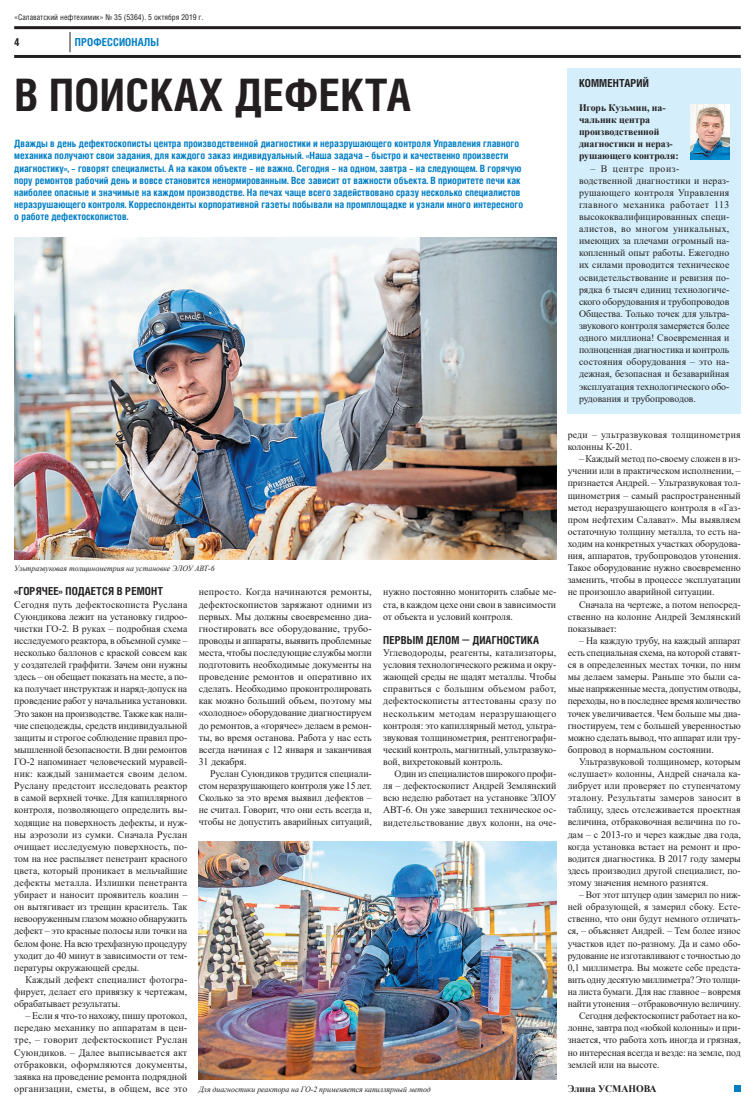
<style>
.page{position:relative;width:755px;height:1106px;background:#fff}
.page>*{position:absolute;margin:0;border:0;box-sizing:border-box;transform-origin:0 0}
.t1{font:700 44.8px "Helios Cond";letter-spacing:.01em;color:#231f20}
.t2{font:700 11px "Helios Cond";letter-spacing:.01em;color:#231f20}
.t3{font:700 11px "Helios Cond";letter-spacing:.01em;color:#007ec5}
.t4{font:10px/12.1px "Times New Roman";letter-spacing:-.005em;color:#231f20;text-align:justify}
.t5{font:700 10px/12.1px "Helios Cond";color:#007ec5}
.t6{font:10px "Times New Roman";letter-spacing:-.005em;color:#231f20;scale:.96 1}
.t7{font:700 10px/12.1px "Times New Roman";letter-spacing:-.005em;color:#231f20}
.t8{font:10px/12.1px "Times New Roman";letter-spacing:.025em;color:#231f20}
.t9{font:italic 8px "Times New Roman";letter-spacing:-.005em;color:#231f20}
.t10{font:8px "Helios Cond";color:#231f20}
</style>
<div class="page">
<div style="left:567px;top:68px;width:173px;height:346px;background:#d4effb"></div>
<hr style="left:14px;top:26px;width:726px;height:3px;background:#231f20">
<hr style="left:14px;top:55px;width:726px;height:3px;background:#231f20">
<svg style="left:70px;top:32px;width:1px;height:20px"></svg>
<img style="left:14px;top:237px;width:542px;height:322px">
<img style="left:198px;top:841px;width:358px;height:238px">
<img style="left:690px;top:105px;width:39px;height:54px">
<div style="left:733px;top:1085px;width:7px;height:6px;background:#007ec5"></div>
<p class="t10" style="left:14px;top:12px;width:191px">«Салаватский нефтехимик» № 35 (5364). 5 октября 2019 г.</p>
<p class="t2" style="left:14px;top:35px;width:7px">4</p>
<p class="t3" style="left:75px;top:35px;width:86px">ПРОФЕССИОНАЛЫ</p>
<h1 class="t1" style="left:14px;top:65px;width:397px">В ПОИСКАХ ДЕФЕКТА</h1>
<p class="t2" style="left:578px;top:75px;width:71px">КОММЕНТАРИЙ</p>
<p class="t7" style="left:578px;top:101px;width:101px">Игорь Кузьмин, на&shy;чальник центра производственной диагностики и нераз&shy;рушающего контроля:</p>
<p class="t4" style="left:578px;top:162px;width:152px;text-align:left;text-indent:11px">– В центре произ&shy;водственной диагностики и нераз&shy;рушающего контроля Управления главного механика работает 113 высококвалифицированных специ&shy;алистов, во многом уникальных, имеющих за плечами огромный на&shy;копленный опыт работы. Ежегодно их силами проводится техническое освидетельствование и ревизия по&shy;рядка 6 тысяч единиц технологиче&shy;ского оборудования и трубопроводов Общества. Только точек для ультра&shy;звукового контроля замеряется более одного миллиона! Своевременная и полноценная диагностика и контроль состояния оборудования – это на&shy;дежная, безопасная и безаварийная эксплуатация технологического обо&shy;рудования и трубопроводов.</p>
<p class="t5" style="left:14px;top:138px;width:510px">Дважды в день дефектоскописты центра производственной диагностики и неразрушающего контроля Управления главного механика получают свои задания, для каждого заказ индивидуальный. «Наша задача – быстро и качественно произвести диагностику», – говорят специалисты. А на каком объекте – не важно. Сегодня – на одном, завтра – на следующем. В горячую пору ремонтов рабочий день и вовсе становится ненормированным. Все зависит от важности объекта. В приоритете печи как наиболее опасные и значимые на каждом производстве. На печах чаще всего задействовано сразу несколько специалистов неразрушающего контроля. Корреспонденты корпоративной газеты побывали на промплощадке и узнали много интересного о работе дефектоскопистов.</p>
<p class="t9" style="left:14px;top:563px;width:202px">Ультразвуковая толщинометрия на установке ЭЛОУ АВТ-6</p>
<p class="t2" style="left:14px;top:584px;width:150px">«ГОРЯЧЕЕ» ПОДАЕТСЯ В РЕМОНТ</p>
<p class="t4" style="left:14px;top:598px;width:174px">Сегодня путь дефектоскописта Руслана Суюндикова лежит на установку гидроо&shy;чистки ГО-2. В руках – подробная схема исследуемого реактора, в объемной сумке – несколько баллонов с краской совсем как у создателей граффити. Зачем они нужны здесь – он обещает показать на месте, а по&shy;ка получает инструктаж и наряд-допуск на проведение работ у начальника установки.<br>Это закон на производстве. Также как нали&shy;чие спецодежды, средств индивидуальной защиты и строгое соблюдение правил про&shy;мышленной безопасности. В дни ремонтов ГО-2 напоминает человеческий муравей&shy;ник: каждый занимается своим делом.<br>Руслану предстоит исследовать реактор в самой верхней точке. Для капиллярного контроля, позволяющего определить вы&shy;ходящие на поверхность дефекты, и нуж&shy;ны аэрозоли из сумки. Сначала Руслан очищает исследуемую поверхность, по&shy;том на нее распыляет пенетрант красного цвета, который проникает в мельчайшие дефекты металла. Излишки пенетранта убирает и наносит проявитель коалин – он вытягивает из трещин краситель. Так невооруженным глазом можно обнаружить дефект – это красные полосы или точки на белом фоне. На всю трехфазную процедуру уходит до 40 минут в зависимости от тем&shy;пературы окружающей среды.</p>
<p class="t4" style="left:14px;top:973px;width:174px;text-indent:11px">Каждый дефект специалист фотогра&shy;фирует, делает его привязку к чертежам, обрабатывает результаты.</p>
<p class="t4" style="left:14px;top:1009px;width:174px;text-indent:11px">– Если я что-то нахожу, пишу протокол, передаю механику по аппаратам в цен&shy;тре, – говорит дефектоскопист Руслан Суюндиков. – Далее выписывается акт отбраковки, оформляются документы, заявка на проведение ремонта подрядной организации, сметы, в общем, все это</p>
<p class="t4" style="left:198px;top:585px;width:174px">непросто. Когда начинаются ремонты, дефектоскопистов заряжают одними из первых. Мы должны своевременно диа&shy;гностировать все оборудование, трубо&shy;проводы и аппараты, выявить проблемные места, чтобы последующие службы могли подготовить необходимые документы на проведение ремонтов и оперативно их сделать. Необходимо проконтролировать как можно больший объем, поэтому мы «холодное» оборудование диагностируем до ремонтов, а «горячее» делаем в ремон&shy;ты, во время останова. Работа у нас есть всегда начиная с 12 января и заканчивая 31 декабря.</p>
<p class="t4" style="left:198px;top:767px;width:174px;text-indent:11px">Руслан Суюндиков трудится специали&shy;стом неразрушающего контроля уже 15 лет.<br>Сколько за это время выявил дефектов – не считал. Говорит, что они есть всегда и, чтобы не допустить аварийных ситуаций,</p>
<p class="t4" style="left:383px;top:585px;width:174px">нужно постоянно мониторить слабые ме&shy;ста, в каждом цехе они свои в зависимости от объекта и условий контроля.</p>
<p class="t2" style="left:383px;top:632px;width:157px">ПЕРВЫМ ДЕЛОМ — ДИАГНОСТИКА</p>
<p class="t4" style="left:383px;top:646px;width:174px">Углеводороды, реагенты, катализаторы, условия технологического режима и окру&shy;жающей среды не щадят металлы. Чтобы справиться с большим объемом работ, дефектоскописты аттестованы сразу по нескольким методам неразрушающего контроля: это капиллярный метод, ультра&shy;звуковая толщинометрия, рентгенографи&shy;ческий контроль, магнитный, ультразвуко&shy;вой, вихретоковый контроль.</p>
<p class="t4" style="left:383px;top:767px;width:174px;text-indent:11px">Один из специалистов широкого профи&shy;ля – дефектоскопист Андрей Землянский всю неделю работает на установке ЭЛОУ АВТ-6. Он уже завершил техническое ос&shy;видетельствование двух колонн, на оче-</p>
<p class="t9" style="left:198px;top:1083px;width:233px">Для диагностики реактора на ГО-2 применяется капиллярный метод</p>
<p class="t8" style="left:567px;top:428px;width:174px">реди – ультразвуковая толщинометрия колонны К-201.</p>
<p class="t4" style="left:567px;top:452px;width:174px;text-indent:11px">– Каждый метод по-своему сложен в из&shy;учении или в практическом исполнении, – признается Андрей. – Ультразвуковая тол&shy;щинометрия – самый распространенный метод неразрушающего контроля в «Газ&shy;пром нефтехим Салават». Мы выявляем остаточную толщину металла, то есть на&shy;ходим на конкретных участках оборудова&shy;ния, аппаратов, трубопроводов утонения.<br>Такое оборудование нужно своевременно заменить, чтобы в процессе эксплуатации не произошло аварийной ситуации.</p>
<p class="t4" style="left:567px;top:598px;width:174px;text-indent:11px">Сначала на чертеже, а потом непосред&shy;ственно на колонне Андрей Землянский показывает:</p>
<p class="t4" style="left:567px;top:634px;width:174px;text-indent:11px">– На каждую трубу, на каждый аппарат есть специальная схема, на которой ставят&shy;ся в определенных местах точки, по ним мы делаем замеры. Раньше это были са&shy;мые напряженные места, допустим отводы, переходы, но в последнее время количество точек увеличивается. Чем больше мы диа&shy;гностируем, тем с большей уверенностью можно сделать вывод, что аппарат или тру&shy;бопровод в нормальном состоянии.</p>
<p class="t4" style="left:567px;top:755px;width:174px;text-indent:11px">Ультразвуковой толщиномер, которым «слушает» колонны, Андрей сначала ка&shy;либрует или проверяет по ступенчатому эталону. Результаты замеров заносит в таблицу, здесь отслеживается проектная величина, отбраковочная величина по го&shy;дам – с 2013-го и через каждые два года, когда установка встает на ремонт и про&shy;водится диагностика. В 2017 году замеры здесь производил другой специалист, по&shy;этому значения немного разнятся.</p>
<p class="t6" style="left:578px;top:887px;width:170px">– Вот этот штуцер один замерил по ниж-</p>
<p class="t6" style="left:567px;top:899px;width:182px">ней образующей, я замерил сбоку. Есте-</p>
<p class="t6" style="left:567px;top:912px;width:182px">ственно, что они будут немного отличать-</p>
<p class="t6" style="left:567px;top:924px;width:182px">ся, – объясняет Андрей. – Тем более износ</p>
<p class="t6" style="left:567px;top:936px;width:182px">участков идет по-разному. Да и само обо-</p>
<p class="t6" style="left:567px;top:948px;width:182px">рудование не изготавливают с точностью до</p>
<p class="t6" style="left:567px;top:960px;width:182px">0,1 миллиметра. Вы можете себе предста-</p>
<p class="t6" style="left:567px;top:972px;width:182px">вить одну десятую миллиметра? Это толщи-</p>
<p class="t6" style="left:567px;top:984px;width:182px">на листа бумаги. Для нас главное – вовремя</p>
<p class="t6" style="left:567px;top:996px;width:182px">найти утонения – отбраковочную величину.</p>
<p class="t4" style="left:578px;top:1009px;width:163px">Сегодня дефектоскопист работает на ко-</p>
<p class="t4" style="left:567px;top:1021px;width:174px">лонне, завтра под «юбкой колонны» и при-</p>
<p class="t4" style="left:567px;top:1033px;width:174px">знается, что работа хоть иногда и грязная,</p>
<p class="t4" style="left:567px;top:1045px;width:174px">но интересная всегда и везде: на земле, под</p>
<p class="t4" style="left:567px;top:1057px;width:93px">землей или на высоте.</p>
<p class="t7" style="left:567px;top:1082px;width:90px">Элина УСМАНОВА</p>
</div>
